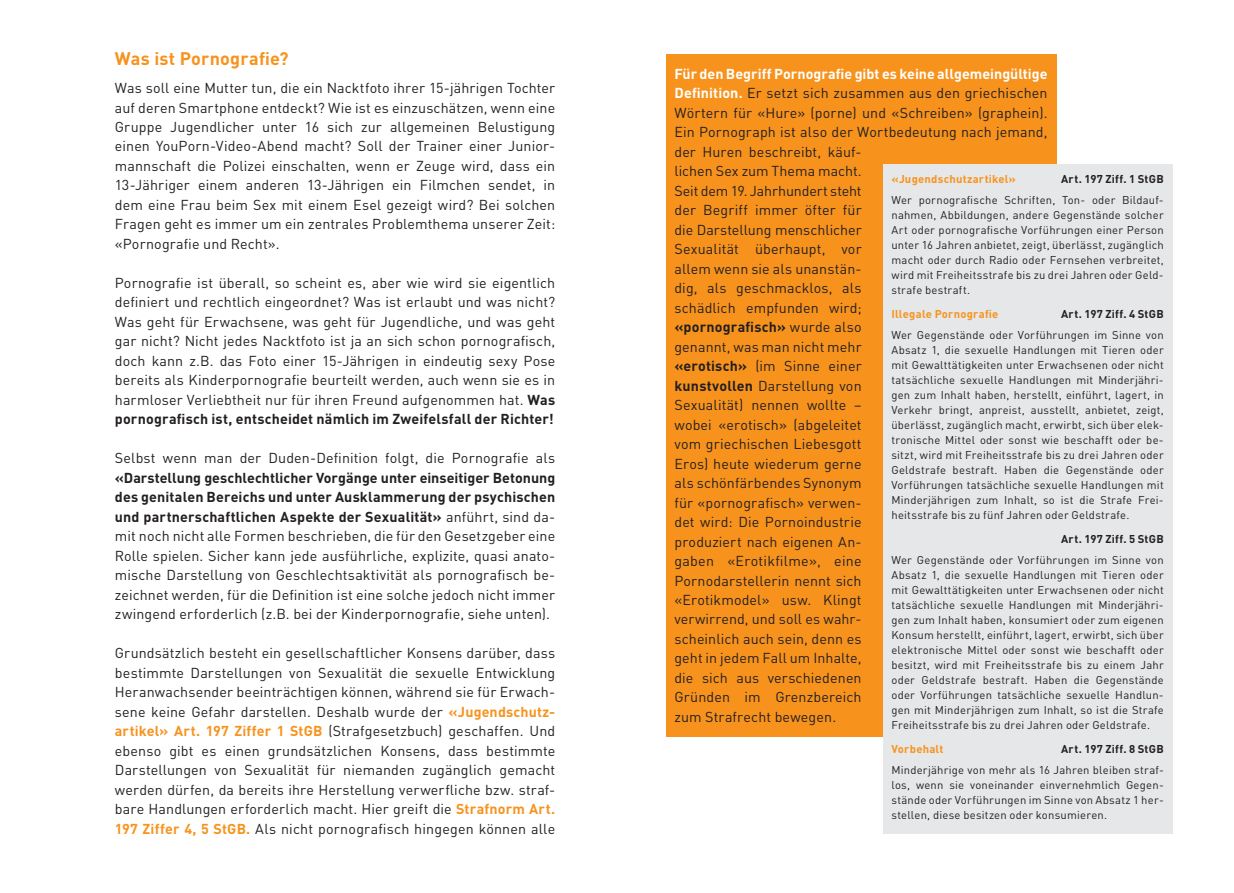
<style>
.page{position:relative;width:1234px;height:893px;background:#fff}
.page>*{position:absolute;margin:0;border:0;box-sizing:border-box;transform-origin:0 0}
.t1{font:700 18px "DIN";letter-spacing:.01em;color:#f7931d}
.t2{font:14.25px/19.5px "DIN";letter-spacing:.01em;color:#231f20;text-align:justify}
.t3{font:11.25px/15px "DIN";letter-spacing:.02em;color:#231f20}
.t4{font:700 11.25px "DIN";letter-spacing:.02em;color:#231f20}
.t5{font:700 11.25px "DIN";letter-spacing:.02em;color:#f7931d}
.s1{font-weight:700}
.s2{font-weight:700;color:#f7931d}
.s3{font-weight:700;color:#fff}
</style>
<div class="page">
<div style="left:665px;top:54px;width:390px;height:682px;background:#f7931d"></div>
<div style="left:882px;top:164px;width:289px;height:670px;background:#e6e7e9"></div>
<p class="t1" style="left:115px;top:46px;width:175px">Was ist Pornografie?</p>
<p class="t2" style="left:115px;top:78px;width:442px">Was soll eine Mutter tun, die ein Nacktfoto ihrer 15-jährigen Tochter auf deren Smartphone entdeckt? Wie ist es einzuschätzen, wenn eine Gruppe Jugendlicher unter 16 sich zur allgemeinen Belustigung einen YouPorn-Video-Abend macht? Soll der Trainer einer Junior&shy;mannschaft die Polizei einschalten, wenn er Zeuge wird, dass ein 13-Jähriger einem anderen 13-Jährigen ein Filmchen sendet, in dem eine Frau beim Sex mit einem Esel gezeigt wird? Bei solchen Fragen geht es immer um ein zentrales Problemthema unserer Zeit: «Pornografie und Recht».</p>
<p class="t2" style="left:115px;top:273px;width:442px">Pornografie ist überall, so scheint es, aber wie wird sie eigentlich definiert und rechtlich eingeordnet? Was ist erlaubt und was nicht?<br>Was geht für Erwachsene, was geht für Jugendliche, und was geht gar nicht? Nicht jedes Nacktfoto ist ja an sich schon pornografisch, doch kann z.B. das Foto einer 15-Jährigen in eindeutig sexy Pose bereits als Kinderpornografie beurteilt werden, auch wenn sie es in harmloser Verliebtheit nur für ihren Freund aufgenommen hat. <span class="s1">Was pornografisch ist, entscheidet nämlich im Zweifelsfall der Richter!</span></p>
<p class="t2" style="left:115px;top:448px;width:442px">Selbst wenn man der Duden-Definition folgt, die Pornografie als</p>
<p class="t2" style="left:115px;top:468px;width:442px"><span class="s1">«Darstellung geschlechtlicher Vorgänge unter einseitiger Betonung des genitalen Bereichs und unter Ausklammerung der psychischen und partnerschaftlichen Aspekte der Sexualität»</span> anführt, sind da&shy;mit noch nicht alle Formen beschrieben, die für den Gesetzgeber eine Rolle spielen. Sicher kann jede ausführliche, explizite, quasi anato&shy;mische Darstellung von Geschlechtsaktivität als pornografisch be&shy;zeichnet werden, für die Definition ist eine solche jedoch nicht immer zwingend erforderlich (z.B. bei der Kinderpornografie, siehe unten).</p>
<p class="t2" style="left:115px;top:643px;width:442px">Grundsätzlich besteht ein gesellschaftlicher Konsens darüber, dass bestimmte Darstellungen von Sexualität die sexuelle Entwicklung Heranwachsender beeinträchtigen können, während sie für Erwach&shy;sene keine Gefahr darstellen. Deshalb wurde der <span class="s2">«Jugendschutz&shy;artikel» Art. 197 Ziffer 1 StGB</span> (Strafgesetzbuch) geschaffen. Und ebenso gibt es einen grundsätzlichen Konsens, dass bestimmte Darstellungen von Sexualität für niemanden zugänglich gemacht werden dürfen, da bereits ihre Herstellung verwerfliche bzw. straf&shy;bare Handlungen erforderlich macht. Hier greift die <span class="s2">Strafnorm Art.<br>197 Ziffer 4, 5 StGB.</span> Als nicht pornografisch hingegen können alle</p>
<p class="t2" style="left:674px;top:63px;width:374px;text-align:left"><span class="s3">Für den Begriff Pornografie gibt es keine allgemeingültige<br>Definition.</span> Er setzt sich zusammen aus den griechischen<br>Wörtern für «Hure» (porne) und «Schreiben» (graphein).<br>Ein Pornograph ist also der Wortbedeutung nach jemand, der Huren beschreibt, käuf-<br>lichen Sex zum Thema macht.<br>Seit dem 19. Jahrhundert steht<br>der Begriff immer öfter für<br>die Darstellung menschlicher<br>Sexualität überhaupt, vor<br>allem wenn sie als unanstän-<br>dig, als geschmacklos, als<br>schädlich empfunden wird;<br><span class="s1">«pornografisch»</span> wurde also<br>genannt, was man nicht mehr<br><span class="s1">«erotisch»</span> (im Sinne einer<br><span class="s1">kunstvollen</span> Darstellung von<br>Sexualität) nennen wollte –<br>wobei «erotisch» (abgeleitet<br>vom griechischen Liebesgott<br>Eros) heute wiederum gerne<br>als schönfärbendes Synonym<br>für «pornografisch» verwen-<br>det wird: Die Pornoindustrie<br>produziert nach eigenen An-<br>gaben «Erotikfilme», eine<br>Pornodarstellerin nennt sich<br>«Erotikmodel» usw. Klingt<br>verwirrend, und soll es wahr-<br>scheinlich auch sein, denn es<br>geht in jedem Fall um Inhalte,<br>die sich aus verschiedenen<br>Gründen im Grenzbereich<br>zum Strafrecht bewegen.</p>
<p class="t5" style="left:891px;top:171px;width:126px">«Jugendschutzartikel»</p>
<p class="t4" style="left:1060px;top:171px;width:104px">Art. 197 Ziff. 1 StGB</p>
<p class="t3" style="left:891px;top:192px;width:274px">Wer pornografische Schriften, Ton- oder Bildauf&shy;nahmen, Abbildungen, andere Gegenstände solcher Art oder pornografische Vorführungen einer Person unter 16 Jahren anbietet, zeigt, überlässt, zugänglich macht oder durch Radio oder Fernsehen verbreitet, wird mit Freiheitsstrafe bis zu drei Jahren oder Geld&shy;strafe bestraft.</p>
<p class="t5" style="left:891px;top:306px;width:108px">Illegale Pornografie</p>
<p class="t4" style="left:1060px;top:306px;width:104px">Art. 197 Ziff. 4 StGB</p>
<p class="t3" style="left:891px;top:327px;width:274px;text-align:justify">Wer Gegenstände oder Vorführungen im Sinne von Absatz 1, die sexuelle Handlungen mit Tieren oder mit Gewalttätigkeiten unter Erwachsenen oder nicht tatsächliche sexuelle Handlungen mit Minderjähri&shy;gen zum Inhalt haben, herstellt, einführt, lagert, in Verkehr bringt, anpreist, ausstellt, anbietet, zeigt, überlässt, zugänglich macht, erwirbt, sich über elek&shy;tronische Mittel oder sonst wie beschafft oder be&shy;sitzt, wird mit Freiheitsstrafe bis zu drei Jahren oder Geldstrafe bestraft. Haben die Gegenstände oder Vorführungen tatsächliche sexuelle Handlungen mit Minderjährigen zum Inhalt, so ist die Strafe Frei&shy;heitsstrafe bis zu fünf Jahren oder Geldstrafe.</p>
<p class="t4" style="left:1060px;top:531px;width:104px">Art. 197 Ziff. 5 StGB</p>
<p class="t3" style="left:891px;top:552px;width:274px;text-align:justify">Wer Gegenstände oder Vorführungen im Sinne von Absatz 1, die sexuelle Handlungen mit Tieren oder mit Gewalttätigkeiten unter Erwachsenen oder nicht tatsächliche sexuelle Handlungen mit Minderjähri&shy;gen zum Inhalt haben, konsumiert oder zum eigenen Konsum herstellt, einführt, lagert, erwirbt, sich über elektronische Mittel oder sonst wie beschafft oder besitzt, wird mit Freiheitsstrafe bis zu einem Jahr oder Geldstrafe bestraft. Haben die Gegenstände oder Vorführungen tatsächliche sexuelle Handlun&shy;gen mit Minderjährigen zum Inhalt, so ist die Strafe Freiheitsstrafe bis zu drei Jahren oder Geldstrafe.</p>
<p class="t5" style="left:891px;top:741px;width:53px">Vorbehalt</p>
<p class="t4" style="left:1060px;top:741px;width:104px">Art. 197 Ziff. 8 StGB</p>
<p class="t3" style="left:891px;top:762px;width:274px">Minderjährige von mehr als 16 Jahren bleiben straf&shy;los, wenn sie voneinander einvernehmlich Gegen&shy;stände oder Vorführungen im Sinne von Absatz 1 her&shy;stellen, diese besitzen oder konsumieren.</p>
</div>
